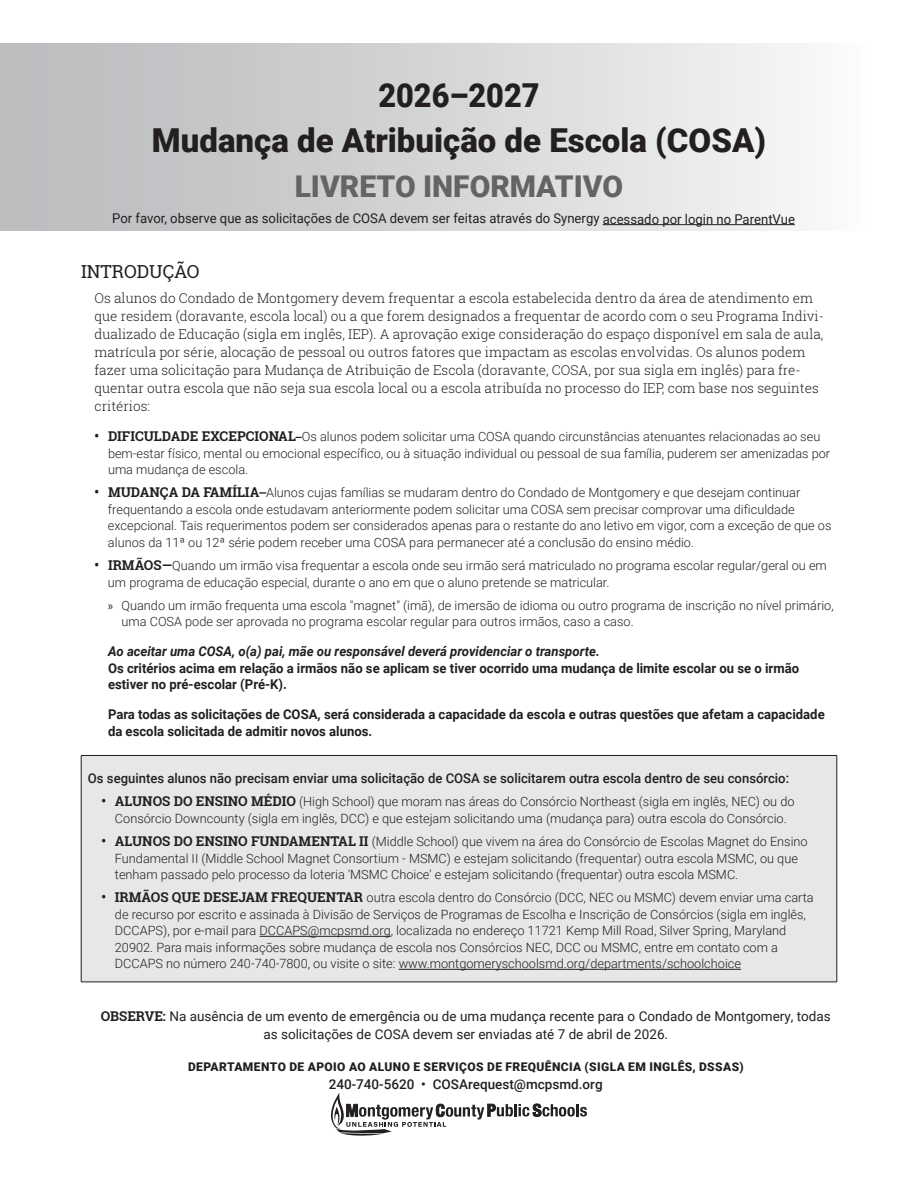
<style>
.page{position:relative;width:918px;height:1188px;background:#fff}
.page>*{position:absolute;margin:0;border:0;box-sizing:border-box;transform-origin:0 0}
.t1{font:900 33px/45px "Roboto";color:#231f20;text-align:center;scale:.93 1}
.t2{font:900 30px "Roboto";color:#636466}
.t3{font:18px "Roboto Slab";color:#231f20}
.t4{font:300 13.5px/18px "Roboto Slab";color:#231f20}
.t5{font:700 13.5px/16.5px "Roboto";color:#231f20}
.t6{font:13.5px/18px "Roboto";color:#231f20;text-align:center}
.t7{font:500 13.5px "Roboto";color:#231f20}
.t8{font:italic 700 13.5px "Roboto";color:#231f20}
.t9{font:300 12.75px/16.5px "Roboto";color:#231f20}
.t10{font:900 12px "Roboto";letter-spacing:.035em;color:#231f20}
.s1{font-family:"Roboto Slab";font-weight:700;font-size:13.5px}
.s2{font-family:"Vectora LT Pro";font-weight:700;font-size:12px}
.s3{font-family:"Vectora LT Pro";font-weight:700;font-size:13.5px}
.s4{font-family:"Myriad Pro";font-weight:400}
.s5{font-family:"Roboto Slab";font-weight:700}
</style>
<div class="page">
<div style="left:81px;top:755px;width:756px;height:227px;background:#e6e7e8"></div>
<hr style="left:81px;top:755px;width:756px;height:1px;background:#231f20">
<hr style="left:81px;top:756px;width:1px;height:226px;background:#231f20">
<hr style="left:837px;top:756px;width:1px;height:226px;background:#231f20">
<hr style="left:81px;top:982px;width:756px;height:1px;background:#231f20">
<hr style="left:260px;top:936px;width:131px;height:1px;background:#231f20">
<hr style="left:399px;top:969px;width:342px;height:1px;background:#231f20">
<div style="left:1px;top:43px;width:864px;height:187px;background:linear-gradient(to right,#b5b7ba,#f7f7f8)"></div>
<hr style="left:603px;top:224px;width:192px;height:1px;background:#231f20">
<svg style="left:331px;top:1093px;width:256px;height:43px"></svg>
<h1 class="t1" style="left:152px;top:71px;width:662px">2026–2027<br>Mudança de Atribuição de Escola (COSA)</h1>
<h2 class="t2" style="left:295px;top:165px;width:330px">LIVRETO INFORMATIVO</h2>
<p class="t6" style="left:112px;top:209px;width:684px">Por favor, observe que as solicitações de COSA devem ser feitas através do Synergy acessado por login no ParentVue</p>
<h3 class="t3" style="left:81px;top:259px;width:120px">INTRODUÇÃO</h3>
<p class="t4" style="left:94px;top:289px;width:731px">Os alunos do Condado de Montgomery devem frequentar a escola estabelecida dentro da área de atendimento em que residem (doravante, escola local) ou a que forem designados a frequentar de acordo com o seu Programa Indivi&shy;dualizado de Educação (sigla em inglês, IEP). A aprovação exige consideração do espaço disponível em sala de aula, matrícula por série, alocação de pessoal ou outros fatores que impactam as escolas envolvidas. Os alunos podem fazer uma solicitação para Mudança de Atribuição de Escola (doravante, COSA, por sua sigla em inglês) para fre&shy;quentar outra escola que não seja sua escola local ou a escola atribuída no processo do IEP, com base nos seguintes critérios:</p>
<p class="t9" style="left:108px;top:428px;width:724px;text-indent:-14px"><span class="s1">• DIFICULDADE EXCEPCIONAL</span><span class="s2">–</span>Os alunos podem solicitar uma COSA quando circunstâncias atenuantes relacionadas ao seu bem-estar físico, mental ou emocional específico, ou à situação individual ou pessoal de sua família, puderem ser amenizadas por uma mudança de escola.</p>
<p class="t9" style="left:108px;top:484px;width:725px;text-indent:-13px"><span class="s1">• MUDANÇA DA FAMÍLIA</span><span class="s3">–</span>Alunos cujas famílias se mudaram dentro do Condado de Montgomery e que desejam continuar frequentando a escola onde estudavam anteriormente podem solicitar uma COSA sem precisar comprovar uma dificuldade excepcional. Tais requerimentos podem ser considerados apenas para o restante do ano letivo em vigor, com a exceção de que os alunos da 11ª ou 12ª série podem receber uma COSA para permanecer até a conclusão do ensino médio.</p>
<p class="t9" style="left:108px;top:557px;width:720px;text-indent:-13px"><span class="s1">• IRMÃOS—</span>Quando um irmão visa frequentar a escola onde seu irmão será matriculado no programa escolar regular/geral ou em um programa de educação especial, durante o ano em que o aluno pretende se matricular.</p>
<p class="t9" style="left:121px;top:597px;width:714px;text-indent:-14px"><span class="s4">»</span> Quando um irmão frequenta uma escola "magnet" (imã), de imersão de idioma ou outro programa de inscrição no nível primário, uma COSA pode ser aprovada no programa escolar regular para outros irmãos, caso a caso.</p>
<p class="t8" style="left:108px;top:642px;width:493px">Ao aceitar uma COSA, o(a) pai, mãe ou responsável deverá providenciar o transporte.</p>
<p class="t5" style="left:108px;top:659px;width:693px">Os critérios acima em relação a irmãos não se aplicam se tiver ocorrido uma mudança de limite escolar ou se o irmão estiver no pré-escolar (Pré-K).</p>
<p class="t5" style="left:108px;top:706px;width:718px">Para todas as solicitações de COSA, será considerada a capacidade da escola e outras questões que afetam a capacidade da escola solicitada de admitir novos alunos.</p>
<p class="t7" style="left:88px;top:769px;width:703px">Os seguintes alunos não precisam enviar uma solicitação de COSA se solicitarem outra escola dentro de seu consórcio:</p>
<p class="t9" style="left:101px;top:793px;width:695px;text-align:center"><span class="s1">• ALUNOS DO ENSINO MÉDIO</span> (High School) que moram nas áreas do Consórcio Northeast (sigla em inglês, NEC) ou do<br>Consórcio Downcounty (sigla em inglês, DCC) e que estejam solicitando uma (mudança para) outra escola do Consórcio.</p>
<p class="t9" style="left:115px;top:833px;width:694px;text-indent:-13px"><span class="s1">• ALUNOS DO ENSINO FUNDAMENTAL II</span> (Middle School) que vivem na área do Consórcio de Escolas Magnet do Ensino<br>Fundamental II (Middle School Magnet Consortium - MSMC) e estejam solicitando (frequentar) outra escola MSMC, ou que tenham passado pelo processo da loteria 'MSMC Choice' e estejam solicitando (frequentar) outra escola MSMC.</p>
<p class="t9" style="left:115px;top:889px;width:700px;text-indent:-13px"><span class="s1">• IRMÃOS QUE DESEJAM FREQUENTAR</span> outra escola dentro do Consórcio (DCC, NEC ou MSMC) devem enviar uma carta de recurso por escrito e assinada à Divisão de Serviços de Programas de Escolha e Inscrição de Consórcios (sigla em inglês, DCCAPS), por e-mail para DCCAPS@mcpsmd.org, localizada no endereço 11721 Kemp Mill Road, Silver Spring, Maryland 20902. Para mais informações sobre mudança de escola nos Consórcios NEC, DCC ou MSMC, entre em contato com a DCCAPS no número 240-740-7800, ou visite o site: www.montgomeryschoolsmd.org/departments/schoolchoice</p>
<p class="t6" style="left:101px;top:1007px;width:732px"><span class="s5">OBSERVE:</span> Na ausência de um evento de emergência ou de uma mudança recente para o Condado de Montgomery, todas as solicitações de COSA devem ser enviadas até 7 de abril de 2026.</p>
<p class="t10" style="left:188px;top:1058px;width:557px">DEPARTAMENTO DE APOIO AO ALUNO E SERVIÇOS DE FREQUÊNCIA (SIGLA EM INGLÊS, DSSAS)</p>
<p class="t7" style="left:329px;top:1074px;width:275px">240-740-5620 • COSArequest@mcpsmd.org</p>
</div>
